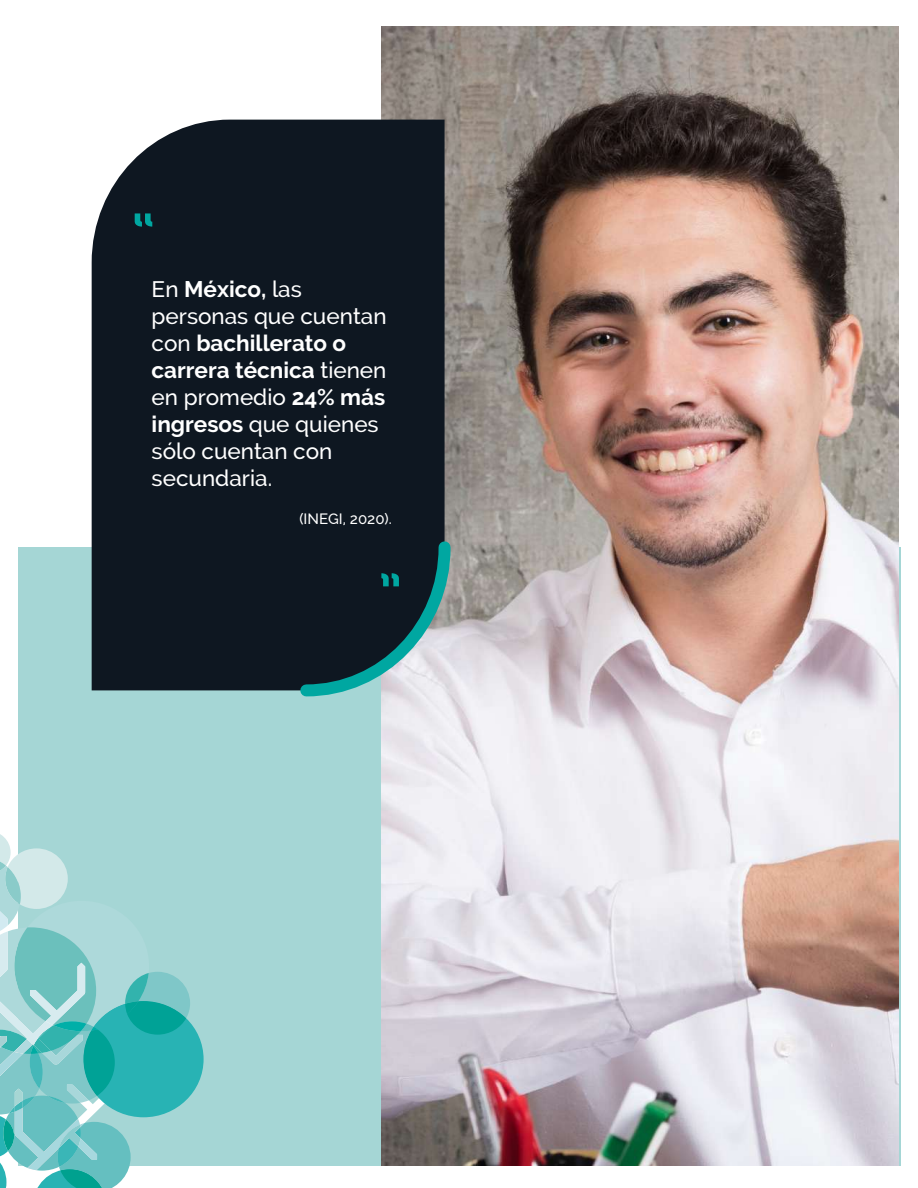
<style>
.page{position:relative;width:918px;height:1188px;background:#fff}
.page>*{position:absolute;margin:0;border:0;box-sizing:border-box;transform-origin:0 0}
.t1{font:600 60.75px "Raleway";color:#00a7a1}
.t2{font:500 22.5px/27px "Raleway";color:#fff}
.t3{font:500 15px "Raleway";color:#fff}
.s1{font-weight:700}
</style>
<div class="page">
<div style="left:18px;top:547px;width:882px;height:619px;background:#a5d6d5"></div>
<img style="left:381px;top:27px;width:517px;height:1139px">
<div style="left:92px;top:120px;width:353px;height:570px;background:#0e1721"></div>
<svg style="left:294px;top:535px;width:163px;height:167px;background:#3b535a"></svg>
<div style="left:83px;top:1001px;width:121px;height:116px;background:#28b3b4;border-radius:50%"></div>
<svg style="left:0;top:834px;width:190px;height:354px"></svg>
<h1 class="t1" style="left:132px;top:201px;width:26px">“</h1>
<p class="t2" style="left:152px;top:275px;width:236px">En <span class="s1">México,</span> las personas que cuentan con <span class="s1">bachillerato o carrera técnica</span> tienen en promedio <span class="s1">24% más ingresos</span> que quienes sólo cuentan con secundaria.</p>
<p class="t3" style="left:299px;top:510px;width:94px">(INEGI, 2020).</p>
<h1 class="t1" style="left:378px;top:561px;width:26px">”</h1>
</div>
